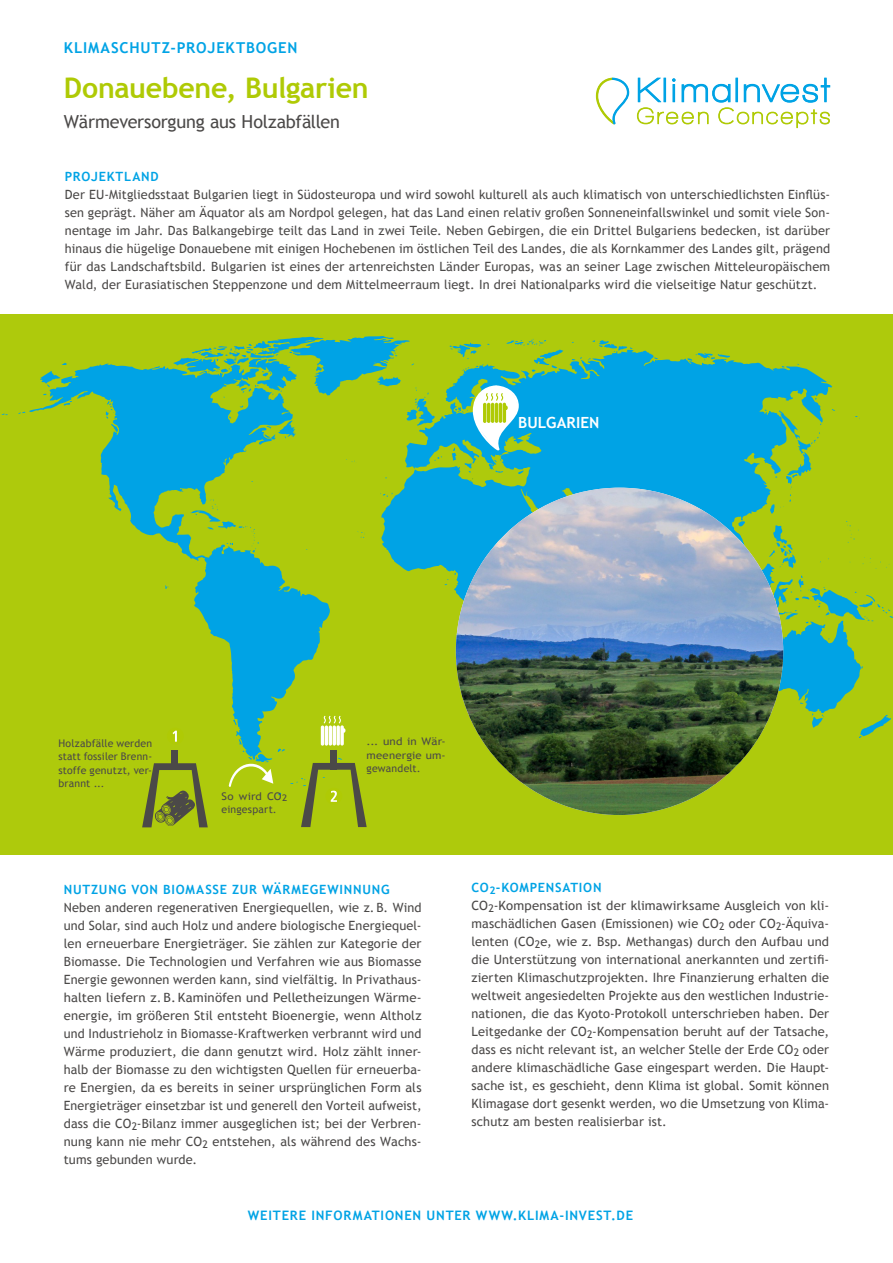
<style>
.page{position:relative;width:893px;height:1263px;background:#fff}
.page>*{position:absolute;margin:0;border:0;box-sizing:border-box;transform-origin:0 0}
.t1{font:700 28.5px "Trebuchet MS";letter-spacing:-.01em;color:#afca05}
.t2{font:18px "Trebuchet MS";letter-spacing:-.01em;color:#4b4948}
.t3{font:700 15.45px "Trebuchet MS";letter-spacing:.005em;color:#fff}
.t4{font:700 15px "Trebuchet MS";letter-spacing:.055em;color:#00a3e5}
.t5{font:700 13.05px "Trebuchet MS";letter-spacing:.06em;color:#00a3e5}
.t6{font:12.75px/18px "Trebuchet MS";letter-spacing:.01em;color:#4b4948;text-align:justify}
.t7{font:700 12.75px "Trebuchet MS";letter-spacing:.06em;color:#00a3e5}
.t8{font:10.5px/13.5px "Trebuchet MS";letter-spacing:.02em;color:#4b4948;text-align:justify}
.t9{font:10.5px/13.5px "Trebuchet MS";letter-spacing:.02em;color:#4b4948;text-align:justify;scale:1.1 1}
.s1{font-size:9.75px}
.s2{font-weight:700;color:#00a3e5}
</style>
<div class="page">
<div style="left:0;top:315px;width:893px;height:540px;background:#aeca0c"></div>
<svg style="left:1px;top:336px;width:892px;height:459px"></svg>
<svg style="left:469px;top:478px;width:4px;height:3px"></svg>
<img style="left:456px;top:488px;width:327px;height:327px;border-radius:164px">
<svg style="left:473px;top:385px;width:46px;height:65px"></svg>
<div style="left:331px;top:750px;width:6px;height:19px;background:#4b4948"></div>
<svg style="left:301px;top:763px;width:66px;height:64px"></svg>
<hr style="left:321px;top:725px;width:3px;height:21px;background:#fff;border-radius:2px">
<hr style="left:325px;top:725px;width:3px;height:21px;background:#fff;border-radius:2px">
<hr style="left:329px;top:725px;width:3px;height:21px;background:#fff;border-radius:2px">
<hr style="left:333px;top:725px;width:3px;height:21px;background:#fff;border-radius:2px">
<svg style="left:323px;top:716px;width:22px;height:29px"></svg>
<svg style="left:142px;top:763px;width:66px;height:64px"></svg>
<div style="left:172px;top:750px;width:6px;height:20px;background:#4b4948"></div>
<div style="left:167px;top:728px;width:17px;height:16px;background:#afca05;border-radius:50%"></div>
<svg style="left:173px;top:731px;width:4px;height:11px"></svg>
<svg style="left:228px;top:756px;width:45px;height:32px"></svg>
<svg style="left:637px;top:78px;width:193px;height:50px"></svg>
<svg style="left:596px;top:78px;width:33px;height:46px"></svg>
<p class="t4" style="left:64px;top:38px;width:235px">KLIMASCHUTZ-PROJEKTBOGEN</p>
<h1 class="t1" style="left:64px;top:70px;width:306px">Donauebene, Bulgarien</h1>
<h2 class="t2" style="left:64px;top:111px;width:278px">Wärmeversorgung aus Holzabfällen</h2>
<p class="t7" style="left:65px;top:169px;width:95px">PROJEKTLAND</p>
<p class="t6" style="left:65px;top:186px;width:767px">Der EU-Mitgliedsstaat Bulgarien liegt in Südosteuropa und wird sowohl kulturell als auch klimatisch von unterschiedlichsten Einflüs&shy;sen geprägt. Näher am Äquator als am Nordpol gelegen, hat das Land einen relativ großen Sonneneinfallswinkel und somit viele Son&shy;nentage im Jahr. Das Balkangebirge teilt das Land in zwei Teile. Neben Gebirgen, die ein Drittel Bulgariens bedecken, ist darüber hinaus die hügelige Donauebene mit einigen Hochebenen im östlichen Teil des Landes, die als Kornkammer des Landes gilt, prägend für das Landschaftsbild. Bulgarien ist eines der artenreichsten Länder Europas, was an seiner Lage zwischen Mitteleuropäischem Wald, der Eurasiatischen Steppenzone und dem Mittelmeerraum liegt. In drei Nationalparks wird die vielseitige Natur geschützt.</p>
<p class="t3" style="left:518px;top:413px;width:83px">BULGARIEN</p>
<p class="t8" style="left:58px;top:736px;width:95px">Holzabfälle werden statt fossiler Brenn&shy;stoffe genutzt, ver&shy;brannt ..<span class="s1">.</span></p>
<p class="t9" style="left:222px;top:790px;width:61px">So wird CO<sub>2 </sub>eingespart.</p>
<p class="t9" style="left:367px;top:735px;width:73px">... und in Wär&shy;meenergie um&shy;gewandelt.</p>
<p class="t7" style="left:64px;top:881px;width:327px">NUTZUNG VON BIOMASSE ZUR WÄRMEGEWINNUNG</p>
<p class="t6" style="left:64px;top:899px;width:359px">Neben anderen regenerativen Energiequellen, wie z. B. Wind und Solar, sind auch Holz und andere biologische Energiequel&shy;len erneuerbare Energieträger. Sie zählen zur Kategorie der Biomasse. Die Technologien und Verfahren wie aus Biomasse Energie gewonnen werden kann, sind vielfältig. In Privathaus&shy;halten liefern z. B. Kaminöfen und Pelletheizungen Wärme&shy;energie, im größeren Stil entsteht Bioenergie, wenn Altholz und Industrieholz in Biomasse-Kraftwerken verbrannt wird und Wärme produziert, die dann genutzt wird. Holz zählt inner&shy;halb der Biomasse zu den wichtigsten Quellen für erneuerba&shy;re Energien, da es bereits in seiner ursprünglichen Form als Energieträger einsetzbar ist und generell den Vorteil aufweist, dass die CO<sub>2</sub>-Bilanz immer ausgeglichen ist; bei der Verbren&shy;nung kann nie mehr CO<sub>2</sub> entstehen, als während des Wachs&shy;tums gebunden wurde.</p>
<p class="t6" style="left:471px;top:879px;width:359px;text-align:left"><span class="s2">CO</span><sub>2</sub><span class="s2">-KOMPENSATION<br></span>CO<sub>2</sub>-Kompensation ist der klimawirksame Ausgleich von kli&shy;maschädlichen Gasen (Emissionen) wie CO<sub>2</sub> oder CO<sub>2</sub>-Äquiva&shy;lenten (CO<sub>2</sub>e, wie z. Bsp. Methangas) durch den Aufbau und die Unterstützung von international anerkannten und zertifi&shy;zierten Klimaschutzprojekten. Ihre Finanzierung erhalten die weltweit angesiedelten Projekte aus den westlichen Industrie&shy;nationen, die das Kyoto-Protokoll unterschrieben haben. Der Leitgedanke der CO<sub>2</sub>-Kompensation beruht auf der Tatsache, dass es nicht relevant ist, an welcher Stelle der Erde CO<sub>2</sub> oder andere klimaschädliche Gase eingespart werden. Die Haupt&shy;sache ist, es geschieht, denn Klima ist global. Somit können Klimagase dort gesenkt werden, wo die Umsetzung von Klima&shy;schutz am besten realisierbar ist.</p>
<p class="t5" style="left:248px;top:1208px;width:387px">WEITERE INFORMATIONEN UNTER WWW.KLIMA-INVEST.DE</p>
</div>
